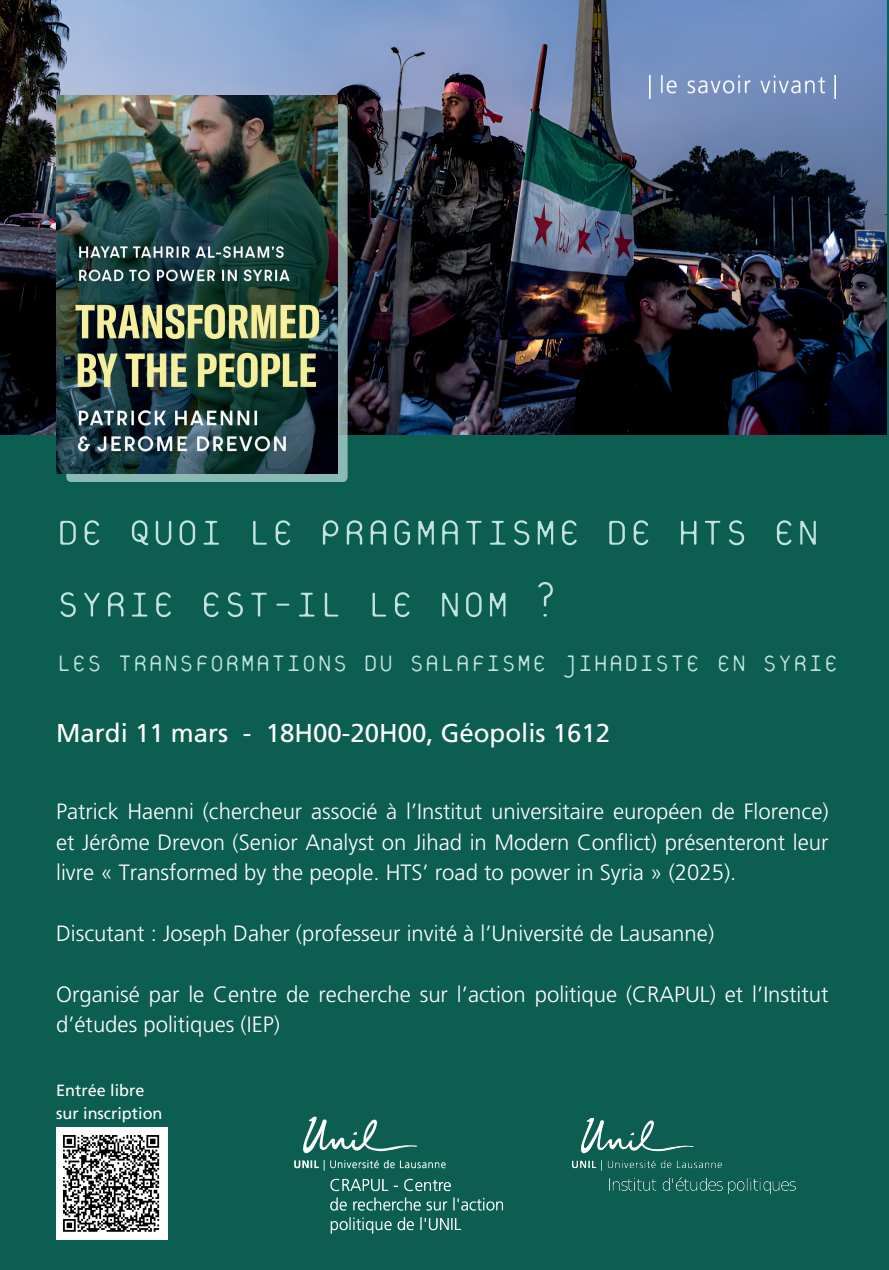
<style>
.page{position:relative;width:889px;height:1270px;background:#fff}
.page>*{position:absolute;margin:0;border:0;box-sizing:border-box;transform-origin:0 0}
.t1{font:100 51.62px/71.9px "Platelet";color:#c1e3de}
.t2{font:100 33.18px "Platelet";color:#c1e3de}
.t3{font:25.79px "Frutiger LT Std";color:#fff}
.t4{font:300 22.12px/30.4px "Frutiger LT Std";color:#fff;text-align:justify}
.t5{font:16.2px/22.7px "Frutiger LT Std";color:#fff}
</style>
<div class="page">
<div style="left:0;top:0;width:888px;height:1270px;background:#0c5e50"></div>
<img style="left:0;top:0;width:886px;height:435px">
<svg style="left:66px;top:104px;width:281px;height:378px;background:#83a5a2"></svg>
<img style="left:56px;top:96px;width:281px;height:378px">
<img style="left:649px;top:75px;width:186px;height:23px">
<div style="left:56px;top:1127px;width:111px;height:113px;background:#fff"></div>
<img style="left:63px;top:1135px;width:97px;height:97px">
<img style="left:294px;top:1116px;width:210px;height:118px">
<svg style="left:438px;top:1116px;width:61px;height:75px"></svg>
<img style="left:572px;top:1118px;width:223px;height:76px">
<h1 class="t1" style="left:56px;top:496px;width:765px">DE QUOI LE PRAGMATISME DE HTS EN<br>SYRIE EST-IL LE NOM ?</h1>
<h2 class="t2" style="left:56px;top:648px;width:783px">LES TRANSFORMATIONS DU SALAFISME JIHADISTE EN SYRIE</h2>
<p class="t3" style="left:56px;top:718px;width:555px">Mardi 11 mars - 18H00-20H00, Géopolis 1612</p>
<p class="t4" style="left:56px;top:797px;width:773px">Patrick Haenni (chercheur associé à l’Institut universitaire européen de Florence) et Jérôme Drevon (Senior Analyst on Jihad in Modern Conflict) présenteront leur livre « Transformed by the people. HTS’ road to power in Syria » (2025).</p>
<p class="t4" style="left:56px;top:918px;width:659px">Discutant : Joseph Daher (professeur invité à l’Université de Lausanne)</p>
<p class="t4" style="left:56px;top:979px;width:773px">Organisé par le Centre de recherche sur l’action politique (CRAPUL) et l’Institut d’études politiques (IEP)</p>
<p class="t5" style="left:56px;top:1079px;width:108px">Entrée libre sur inscription</p>
</div>
